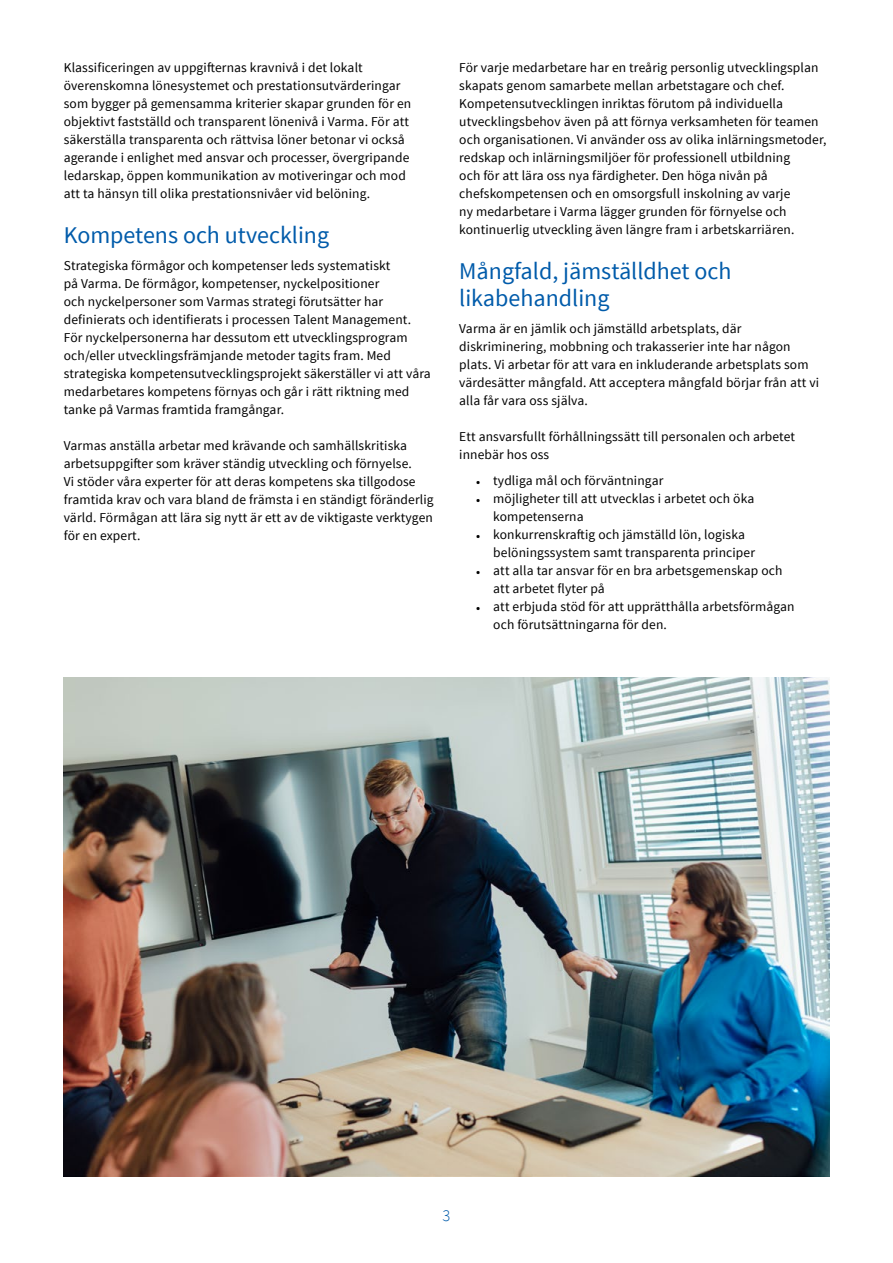
<style>
.page{position:relative;width:893px;height:1263px;background:#fff}
.page>*{position:absolute;margin:0;border:0;box-sizing:border-box;transform-origin:0 0}
._2_otsikko{font:24px/27px "Source Sans Pro";color:#005baa}
.t1{font:300 16.5px "Source Sans Pro";color:#005baa}
.leipis{font:13.5px/18px "Source Sans Pro";letter-spacing:.01em;color:#000}
</style>
<div class="page">
<img style="left:64px;top:678px;width:765px;height:499px">
<p class="leipis" style="left:64px;top:59px;width:349px">Klassificeringen av uppgifternas kravnivå i det lokalt överenskomna lönesystemet och prestationsutvärderingar som bygger på gemensamma kriterier skapar grunden för en objektivt fastställd och transparent lönenivå i Varma. För att säkerställa transparenta och rättvisa löner betonar vi också agerande i enlighet med ansvar och processer, övergripande ledarskap, öppen kommunikation av motiveringar och mod att ta hänsyn till olika prestationsnivåer vid belöning.</p>
<h2 class="_2_otsikko" style="left:64px;top:222px;width:267px">Kompetens och utveckling</h2>
<p class="leipis" style="left:64px;top:257px;width:368px">Strategiska förmågor och kompetenser leds systematiskt<br>på Varma. De förmågor, kompetenser, nyckelpositioner<br>och nyckelpersoner som Varmas strategi förutsätter har definierats och identifierats i processen Talent Management.<br>För nyckelpersonerna har dessutom ett utvecklingsprogram och/eller utvecklingsfrämjande metoder tagits fram. Med strategiska kompetensutvecklingsprojekt säkerställer vi att våra medarbetares kompetens förnyas och går i rätt riktning med tanke på Varmas framtida framgångar.</p>
<p class="leipis" style="left:64px;top:437px;width:371px">Varmas anställa arbetar med krävande och samhällskritiska arbetsuppgifter som kräver ständig utveckling och förnyelse.<br>Vi stöder våra experter för att deras kompetens ska tillgodose framtida krav och vara bland de främsta i en ständigt föränderlig värld. Förmågan att lära sig nytt är ett av de viktigaste verktygen för en expert.</p>
<p class="leipis" style="left:459px;top:59px;width:369px">För varje medarbetare har en treårig personlig utvecklingsplan skapats genom samarbete mellan arbetstagare och chef.<br>Kompetensutvecklingen inriktas förutom på individuella utvecklingsbehov även på att förnya verksamheten för teamen och organisationen. Vi använder oss av olika inlärningsmetoder, redskap och inlärningsmiljöer för professionell utbildning<br>och för att lära oss nya färdigheter. Den höga nivån på chefskompetensen och en omsorgsfull inskolning av varje<br>ny medarbetare i Varma lägger grunden för förnyelse och kontinuerlig utveckling även längre fram i arbetskarriären.</p>
<h2 class="_2_otsikko" style="left:459px;top:258px;width:274px">Mångfald, jämställdhet och likabehandling</h2>
<p class="leipis" style="left:459px;top:320px;width:361px">Varma är en jämlik och jämställd arbetsplats, där diskriminering, mobbning och trakasserier inte har någon plats. Vi arbetar för att vara en inkluderande arbetsplats som värdesätter mångfald. Att acceptera mångfald börjar från att vi alla får vara oss själva.</p>
<p class="leipis" style="left:459px;top:428px;width:337px">Ett ansvarsfullt förhållningssätt till personalen och arbetet innebär hos oss</p>
<p class="leipis" style="left:476px;top:471px;width:189px">• tydliga mål och förväntningar</p>
<p class="leipis" style="left:493px;top:489px;width:263px;text-indent:-17px">• möjligheter till att utvecklas i arbetet och öka kompetenserna</p>
<p class="leipis" style="left:493px;top:525px;width:263px;text-indent:-17px">• konkurrenskraftig och jämställd lön, logiska belöningssystem samt transparenta principer</p>
<p class="leipis" style="left:493px;top:561px;width:291px;text-indent:-17px">• att alla tar ansvar för en bra arbetsgemenskap och att arbetet flyter på</p>
<p class="leipis" style="left:493px;top:597px;width:303px;text-indent:-17px">• att erbjuda stöd för att upprätthålla arbetsförmågan och förutsättningarna för den.</p>
<p class="t1" style="left:443px;top:1206px;width:9px">3</p>
</div>
